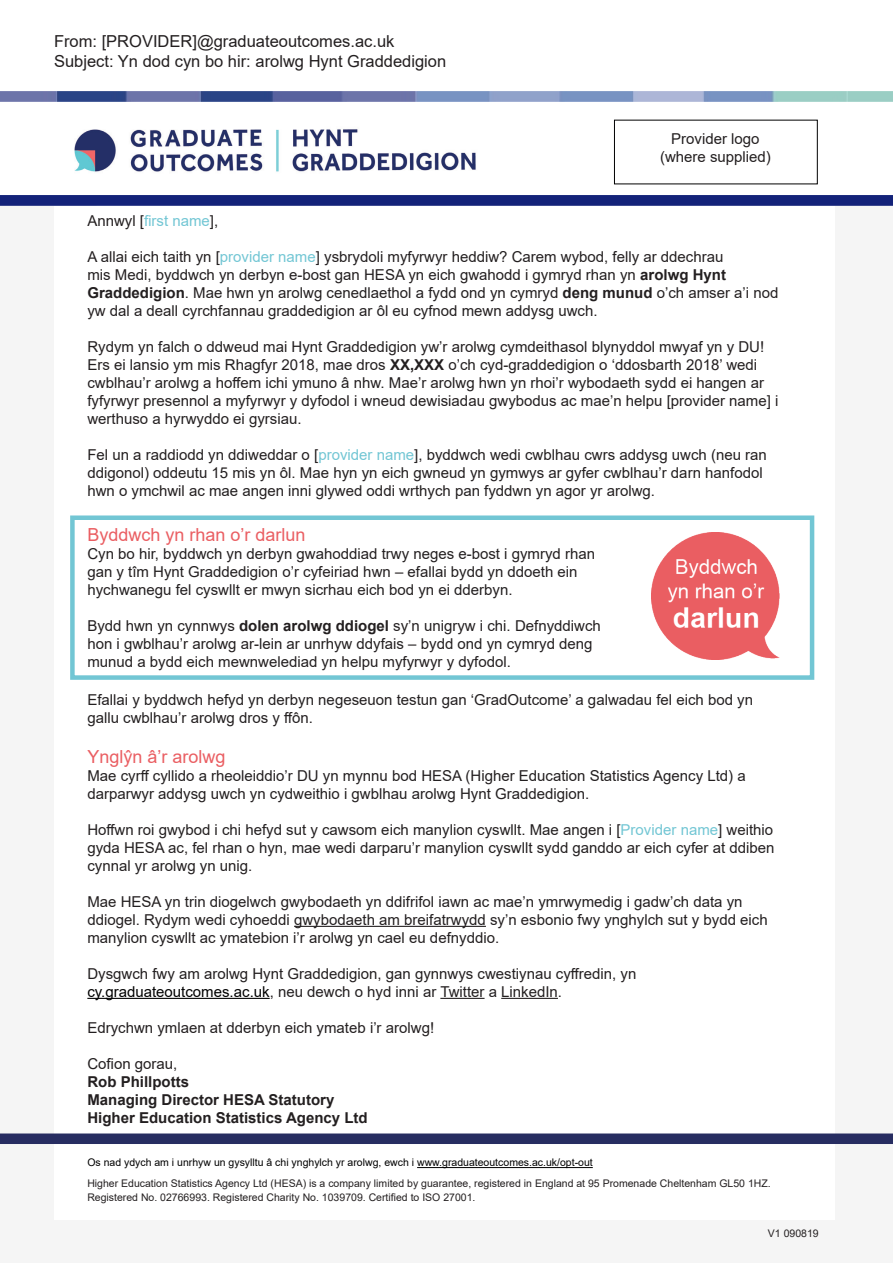
<style>
.page{position:relative;width:893px;height:1263px;background:#fff}
.page>*{position:absolute;margin:0;border:0;box-sizing:border-box;transform-origin:0 0}
.t1{font:18px "Arial";color:#ea5e62}
.t2{font:16.5px "Arial";color:#231f20}
.t3{font:15px/18px "Arial";color:#231f20}
.t4{font:700 15px "Arial";color:#231f20}
.t5{font:10.5px/13.5px "Arial";color:#231f20}
.t6{font:10.5px "Arial";color:#000001}
.s1{color:#72c6d4}
.s2{font-weight:700}
.s3{color:#000001}
</style>
<div class="page">
<div style="left:0;top:197px;width:893px;height:1066px;background:#f5f5f5"></div>
<img style="left:0;top:91px;width:893px;height:114px">
<div style="left:0;top:103px;width:893px;height:92px;background:#fff"></div>
<img style="left:74px;top:129px;width:402px;height:43px">
<div style="left:54px;top:206px;width:780px;height:1013px;background:#fff"></div>
<div style="left:0;top:1133px;width:893px;height:11px;background:#272d61"></div>
<hr style="left:294px;top:926px;width:192px;height:1px;background:#231f20">
<hr style="left:87px;top:998px;width:183px;height:1px;background:#000001">
<hr style="left:440px;top:998px;width:45px;height:1px;background:#231f20">
<hr style="left:501px;top:998px;width:57px;height:1px;background:#231f20">
<div style="left:70px;top:515px;width:744px;height:165px;border:4px solid #72c6d4"></div>
<img style="left:652px;top:532px;width:128px;height:128px">
<hr style="left:417px;top:1167px;width:176px;height:1px;background:#000001">
<p class="t2" style="left:54px;top:30px;width:342px">From: [PROVIDER]@graduateoutcomes.ac.uk</p>
<p class="t2" style="left:54px;top:50px;width:394px">Subject: Yn dod cyn bo hir: arolwg Hynt Graddedigion</p>
<p class="t3" style="left:660px;top:129px;width:112px;text-align:center">Provider logo (where supplied)</p>
<p class="t3" style="left:87px;top:211px;width:132px">Annwyl [<span class="s1">first name</span>],</p>
<p class="t3" style="left:87px;top:247px;width:693px">A allai eich taith yn [<span class="s1">provider name</span>] ysbrydoli myfyrwyr heddiw? Carem wybod, felly ar ddechrau<br>mis Medi, byddwch yn derbyn e-bost gan HESA yn eich gwahodd i gymryd rhan yn <span class="s2">arolwg Hynt Graddedigion</span>. Mae hwn yn arolwg cenedlaethol a fydd ond yn cymryd <span class="s2">deng munud</span> o’ch amser a’i nod yw dal a deall cyrchfannau graddedigion ar ôl eu cyfnod mewn addysg uwch.</p>
<p class="t3" style="left:87px;top:337px;width:693px">Rydym yn falch o ddweud mai Hynt Graddedigion yw’r arolwg cymdeithasol blynyddol mwyaf yn y DU!<br>Ers ei lansio ym mis Rhagfyr 2018, mae dros <span class="s2">XX,XXX</span> o’ch cyd-graddedigion o ‘ddosbarth 2018’ wedi cwblhau’r arolwg a hoffem ichi ymuno â nhw. Mae’r arolwg hwn yn rhoi’r wybodaeth sydd ei hangen ar fyfyrwyr presennol a myfyrwyr y dyfodol i wneud dewisiadau gwybodus ac mae’n helpu [provider name] i werthuso a hyrwyddo ei gyrsiau.</p>
<p class="t3" style="left:87px;top:445px;width:681px">Fel un a raddiodd yn ddiweddar o [<span class="s1">provider name</span>], byddwch wedi cwblhau cwrs addysg uwch (neu ran ddigonol) oddeutu 15 mis yn ôl. Mae hyn yn eich gwneud yn gymwys ar gyfer cwblhau’r darn hanfodol hwn o ymchwil ac mae angen inni glywed oddi wrthych pan fyddwn yn agor yr arolwg.</p>
<p class="t1" style="left:87px;top:522px;width:220px">Byddwch yn rhan o’r darlun</p>
<p class="t3" style="left:87px;top:545px;width:509px">Cyn bo hir, byddwch yn derbyn gwahoddiad trwy neges e-bost i gymryd rhan gan y tîm Hynt Graddedigion o’r cyfeiriad hwn – efallai bydd yn ddoeth ein hychwanegu fel cyswllt er mwyn sicrhau eich bod yn ei dderbyn.</p>
<p class="t3" style="left:87px;top:617px;width:515px">Bydd hwn yn cynnwys <span class="s2">dolen arolwg ddiogel</span> sy’n unigryw i chi. Defnyddiwch hon i gwblhau’r arolwg ar-lein ar unrhyw ddyfais – bydd ond yn cymryd deng munud a bydd eich mewnwelediad yn helpu myfyrwyr y dyfodol.</p>
<p class="t3" style="left:87px;top:691px;width:667px">Efallai y byddwch hefyd yn derbyn negeseuon testun gan ‘GradOutcome’ a galwadau fel eich bod yn gallu cwblhau’r arolwg dros y ffôn.</p>
<p class="t1" style="left:87px;top:744px;width:140px">Ynglŷn â’r arolwg</p>
<p class="t3" style="left:87px;top:766px;width:660px">Mae cyrff cyllido a rheoleiddio’r DU yn mynnu bod HESA (Higher Education Statistics Agency Ltd) a darparwyr addysg uwch yn cydweithio i gwblhau arolwg Hynt Graddedigion.</p>
<p class="t3" style="left:87px;top:820px;width:688px;text-align:justify">Hoffwn roi gwybod i chi hefyd sut y cawsom eich manylion cyswllt. Mae angen i [<span class="s1">Provider name</span>] weithio gyda HESA ac, fel rhan o hyn, mae wedi darparu’r manylion cyswllt sydd ganddo ar eich cyfer at ddiben cynnal yr arolwg yn unig.</p>
<p class="t3" style="left:87px;top:892px;width:682px">Mae HESA yn trin diogelwch gwybodaeth yn ddifrifol iawn ac mae’n ymrwymedig i gadw’ch data yn ddiogel. Rydym wedi cyhoeddi gwybodaeth am breifatrwydd sy’n esbonio fwy ynghylch sut y bydd eich manylion cyswllt ac ymatebion i’r arolwg yn cael eu defnyddio.</p>
<p class="t3" style="left:87px;top:964px;width:551px">Dysgwch fwy am arolwg Hynt Graddedigion, gan gynnwys cwestiynau cyffredin, yn</p>
<p class="t3" style="left:87px;top:982px;width:476px"><span class="s3">cy.graduateoutcomes.ac.uk</span>, neu dewch o hyd inni ar Twitter a LinkedIn.</p>
<p class="t3" style="left:87px;top:1018px;width:348px">Edrychwn ymlaen at dderbyn eich ymateb i’r arolwg!</p>
<p class="t3" style="left:87px;top:1054px;width:92px">Cofion gorau,</p>
<p class="t4" style="left:87px;top:1071px;width:103px">Rob Phillpotts</p>
<p class="t4" style="left:87px;top:1089px;width:248px">Managing Director HESA Statutory</p>
<p class="t4" style="left:87px;top:1107px;width:282px">Higher Education Statistics Agency Ltd</p>
<p class="t6" style="left:87px;top:1155px;width:507px">Os nad ydych am i unrhyw un gysylltu â chi ynghylch yr arolwg, ewch i www.graduateoutcomes.ac.uk/opt-out</p>
<p class="t5" style="left:87px;top:1177px;width:685px">Higher Education Statistics Agency Ltd (HESA) is a company limited by guarantee, registered in England at 95 Promenade Cheltenham GL50 1HZ.<br>Registered No. 02766993. Registered Charity No. 1039709. Certified to ISO 27001.</p>
<p class="t5" style="left:768px;top:1226px;width:52px">V1 090819</p>
</div>
